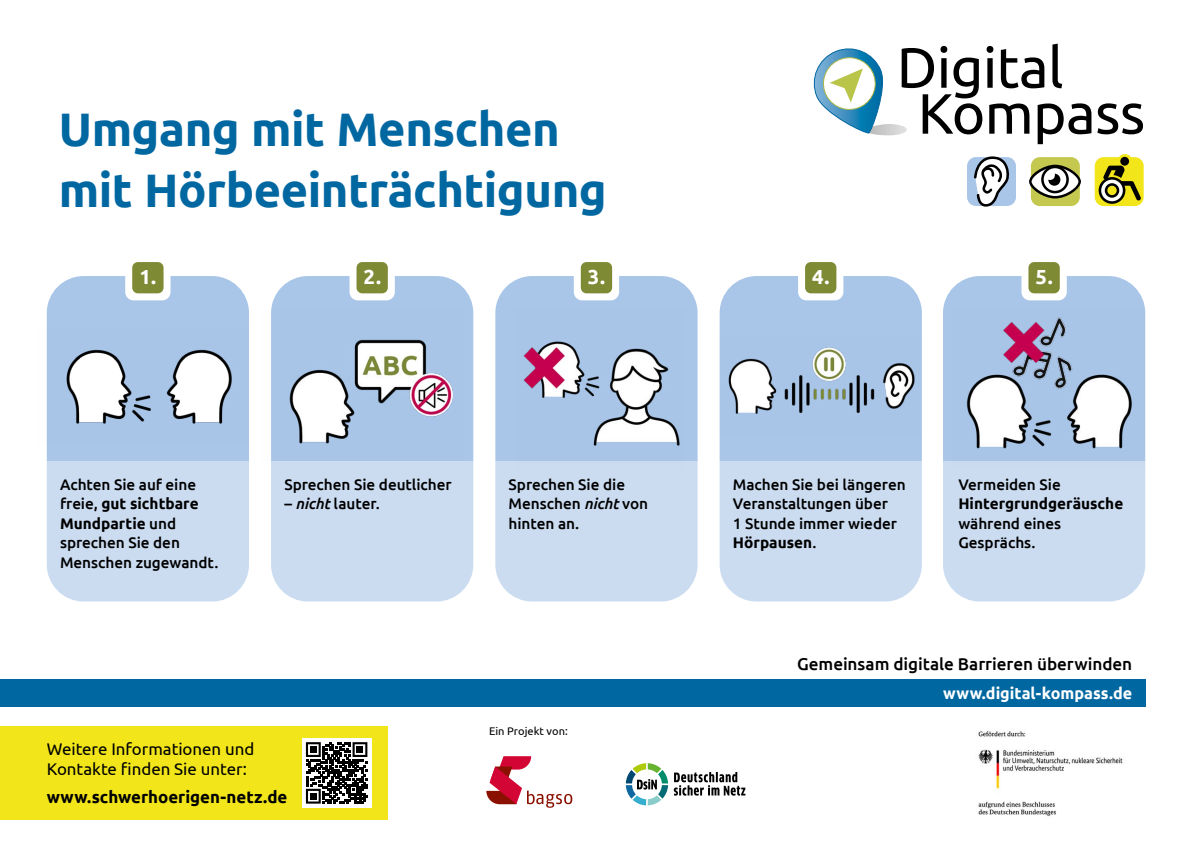
<style>
.page{position:relative;width:1191px;height:842px;background:#fff}
.page>*{position:absolute;margin:0;border:0;box-sizing:border-box;transform-origin:0 0}
.H1_Titel{font:700 47px/61.3px "Ubuntu";letter-spacing:-.01em;color:#0067a1}
.H1_Titel-2{font:700 20.3px "Ubuntu";color:#fff}
.H1_Titel-3{font:500 17.1px "Ubuntu";letter-spacing:-.005em;color:#000}
.H1_Titel-4{font:16.9px/20.2px "Ubuntu";letter-spacing:-.005em;color:#000}
.H1_Titel-5{font:700 16.9px "Ubuntu";color:#000}
.URL{font:700 16.1px "Ubuntu";color:#fff}
.H1_Titel-6{font:500 15.3px/19.4px "Ubuntu";letter-spacing:-.005em;color:#000}
.p_Titel{font:11.1px "Ubuntu";color:#000}
.s1{font-weight:700}
.s2{font-style:italic}
</style>
<div class="page">
<div style="left:47px;top:276px;width:202px;height:325px;background:#a9c6e9;border-radius:37px"></div>
<div style="left:271px;top:276px;width:202px;height:325px;background:#a9c6e9;border-radius:37px"></div>
<div style="left:495px;top:276px;width:202px;height:325px;background:#a9c6e9;border-radius:37px"></div>
<div style="left:719px;top:276px;width:203px;height:325px;background:#a9c6e9;border-radius:37px"></div>
<div style="left:943px;top:276px;width:202px;height:325px;background:#a9c6e9;border-radius:37px"></div>
<div style="left:0;top:679px;width:1145px;height:28px;background:#0067a1"></div>
<img style="left:978px;top:731px;width:145px;height:85px">
<svg style="left:46px;top:461px;width:1100px;height:141px;background:#d0dff2"></svg>
<div style="left:349px;top:255px;width:46px;height:45px;background:#fff;border-radius:8px"></div>
<div style="left:356px;top:262px;width:32px;height:31px;background:#7f8a34;border-radius:6px"></div>
<div style="left:125px;top:255px;width:45px;height:45px;background:#fff;border-radius:8px"></div>
<div style="left:132px;top:262px;width:31px;height:31px;background:#7f8a34;border-radius:6px"></div>
<div style="left:798px;top:255px;width:45px;height:45px;background:#fff;border-radius:8px"></div>
<div style="left:805px;top:262px;width:31px;height:31px;background:#7f8a34;border-radius:6px"></div>
<div style="left:574px;top:255px;width:45px;height:45px;background:#fff;border-radius:8px"></div>
<div style="left:581px;top:262px;width:31px;height:31px;background:#7f8a34;border-radius:6px"></div>
<div style="left:1021px;top:255px;width:45px;height:45px;background:#fff;border-radius:8px"></div>
<div style="left:1028px;top:262px;width:31px;height:31px;background:#7f8a34;border-radius:6px"></div>
<svg style="left:626px;top:763px;width:42px;height:42px"></svg>
<svg style="left:674px;top:772px;width:71px;height:24px"></svg>
<svg style="left:486px;top:756px;width:86px;height:52px"></svg>
<div style="left:0;top:726px;width:387px;height:93px;background:#f2e61a"></div>
<div style="left:302px;top:738px;width:69px;height:70px;background:#fff"></div>
<svg style="left:306px;top:742px;width:61px;height:62px"></svg>
<img style="left:874px;top:124px;width:27px;height:11px">
<svg style="left:813px;top:48px;width:75px;height:86px"></svg>
<div style="left:967px;top:157px;width:49px;height:49px;background:#a9c6e9;border-radius:9px"></div>
<div style="left:1031px;top:157px;width:48px;height:49px;background:#c5c84f;border-radius:9px"></div>
<div style="left:1094px;top:157px;width:49px;height:49px;background:#f2e61a;border-radius:9px"></div>
<svg style="left:974px;top:156px;width:35px;height:51px"></svg>
<svg style="left:1029px;top:165px;width:52px;height:33px"></svg>
<div style="left:1117px;top:154px;width:15px;height:15px;border:5px solid #f2e61a;border-radius:50%"></div>
<div style="left:1120px;top:157px;width:9px;height:9px;background:#000;border-radius:50%"></div>
<svg style="left:1098px;top:165px;width:43px;height:39px"></svg>
<svg style="left:901px;top:44px;width:242px;height:100px"></svg>
<img style="left:46px;top:329px;width:186px;height:116px">
<img style="left:271px;top:310px;width:182px;height:136px">
<img style="left:515px;top:341px;width:170px;height:130px">
<img style="left:719px;top:336px;width:196px;height:97px">
<img style="left:951px;top:317px;width:194px;height:152px">
<h1 class="H1_Titel" style="left:59px;top:98px;width:549px">Umgang mit Menschen mit Hörbeeinträchtigung</h1>
<h1 class="H1_Titel-2" style="left:140px;top:264px;width:18px">1.</h1>
<h1 class="H1_Titel-2" style="left:363px;top:264px;width:19px">2.</h1>
<h1 class="H1_Titel-2" style="left:588px;top:264px;width:19px">3.</h1>
<h1 class="H1_Titel-2" style="left:812px;top:264px;width:19px">4.</h1>
<h1 class="H1_Titel-2" style="left:1035px;top:264px;width:19px">5.</h1>
<h1 class="H1_Titel-6" style="left:60px;top:474px;width:160px">Achten Sie auf eine freie, <span class="s1">gut sichtbare<br>Mundpartie</span> und sprechen Sie den<br>Menschen zugewandt.</h1>
<h1 class="H1_Titel-6" style="left:284px;top:474px;width:169px">Sprechen Sie deutlicher</h1>
<h1 class="H1_Titel-6" style="left:284px;top:494px;width:97px">– <span class="s2">nicht</span> lauter.</h1>
<h1 class="H1_Titel-4" style="left:47px;top:738px;width:209px">Weitere Informationen und<br>Kontakte finden Sie unter:</h1>
<h1 class="H1_Titel-5" style="left:47px;top:787px;width:242px">www.schwerhoerigen-netz.de</h1>
<h1 class="H1_Titel-6" style="left:508px;top:474px;width:141px">Sprechen Sie die<br>Menschen <span class="s2">nicht</span> von hinten an.</h1>
<h1 class="H1_Titel-6" style="left:958px;top:474px;width:166px">Vermeiden Sie<br><span class="s1">Hintergrundgeräusche </span>während eines<br>Gesprächs.</h1>
<h1 class="H1_Titel-6" style="left:733px;top:474px;width:174px">Machen Sie bei längeren<br>Veranstaltungen über<br>1 Stunde immer wieder<br><span class="s1">Hörpausen</span>.</h1>
<p class="p_Titel" style="left:489px;top:725px;width:80px">Ein Projekt von:</p>
<h1 class="H1_Titel-3" style="left:797px;top:653px;width:336px">Gemeinsam digitale Barrieren überwinden</h1>
<p class="URL" style="left:943px;top:683px;width:190px">www.digital-kompass.de</p>
</div>
